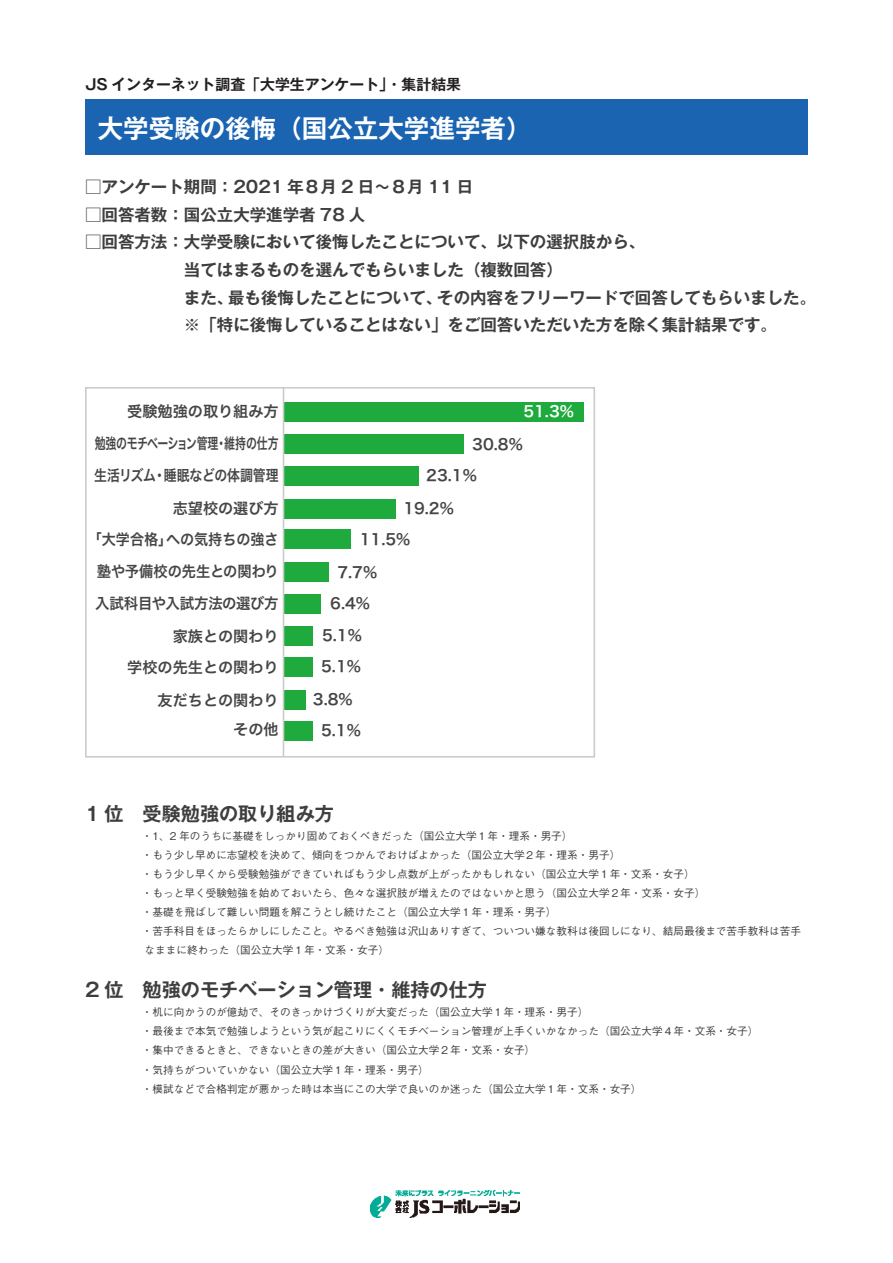
<style>
.page{position:relative;width:893px;height:1263px;background:#fff}
.page>*{position:absolute;margin:0;border:0;box-sizing:border-box;transform-origin:0 0}
.t1{font:700 25.5px "Gothic MB101 Pro De";color:#fff}
.t2{font:700 19.2px "Gothic MB101 Pro De";color:#3e3e3f}
.t3{font:700 16.5px/27.8px "Gothic MB101 Pro De";color:#3e3e3f}
.t4{font:15.15px/31px "Hira Kaku Pro N W6";color:#464546}
.t5{font:15.15px/32.7px "Hira Kaku Pro N W6";color:#464546;text-align:right;scale:.95 1}
.t6{font:15.15px "Hira Kaku Pro N W6";letter-spacing:-.03em;color:#464546;scale:.72 1}
.t7{font:15.15px "Hira Kaku Pro N W6";color:#464546;scale:.85 1}
.t8{font:15.15px "Hira Kaku Pro N W6";color:#464546;scale:.93 1}
.t9{font:15.15px "Hira Kaku Pro N W6";color:#464546;scale:.94 1}
.t10{font:15.15px "Hira Kaku Pro N W6";color:#fff}
.t11{font:15.15px "Hira Kaku Pro N W6";color:#464546;scale:.72 1}
.t12{font:700 14.85px "Gothic MB101 Pro De";color:#231f20}
.t13{font:500 10.65px/19.2px "Gothic BBB Pro";color:#3e3e3f}
</style>
<div class="page">
<img style="left:371px;top:1191px;width:148px;height:26px">
<div style="left:85px;top:99px;width:723px;height:55px;background:#1a64b1"></div>
<div style="left:283px;top:402px;width:301px;height:20px;background:#1eaa3c"></div>
<div style="left:283px;top:434px;width:181px;height:20px;background:#1eaa3c"></div>
<div style="left:283px;top:466px;width:136px;height:20px;background:#1eaa3c"></div>
<div style="left:283px;top:498px;width:113px;height:20px;background:#1eaa3c"></div>
<div style="left:283px;top:529px;width:68px;height:20px;background:#1eaa3c"></div>
<div style="left:283px;top:562px;width:45px;height:20px;background:#1eaa3c"></div>
<div style="left:283px;top:594px;width:38px;height:19px;background:#1eaa3c"></div>
<div style="left:283px;top:626px;width:30px;height:20px;background:#1eaa3c"></div>
<div style="left:283px;top:657px;width:30px;height:20px;background:#1eaa3c"></div>
<div style="left:283px;top:690px;width:23px;height:19px;background:#1eaa3c"></div>
<div style="left:283px;top:721px;width:30px;height:20px;background:#1eaa3c"></div>
<div style="left:85px;top:387px;width:510px;height:370px;border:2px solid #cbcbcb"></div>
<hr style="left:283px;top:388px;width:1px;height:369px;background:#cbcbcb">
<p class="t12" style="left:85px;top:72px;width:378px">JS インターネット調査「大学生アンケート」・集計結果</p>
<p class="t1" style="left:98px;top:107px;width:435px">大学受験の後悔（国公立大学進学者(</p>
<p class="t3" style="left:85px;top:171px;width:390px">□アンケート期間：2021 年８月 2 日～８月 11 日</p>
<p class="t3" style="left:85px;top:199px;width:282px">□回答者数：国公立大学進学者 78 人</p>
<p class="t3" style="left:85px;top:226px;width:562px">□回答方法：大学受験において後悔したことについて、以下の選択肢から、</p>
<p class="t3" style="left:437px;top:254px;width:380px;text-indent:-253px">当てはまるものを選んでもらいました（複数回答(<br>その内容をフリーワードで回答してもらいました。</p>
<p class="t3" style="left:228px;top:281px;width:216px">最も後悔したことについて、</p>
<p class="t3" style="left:184px;top:281px;width:51px">また、</p>
<p class="t3" style="left:184px;top:309px;width:595px">※「特に後悔していることはない」をご回答いただいた方を除く集計結果です。</p>
<p class="t4" style="left:127px;top:395px;width:153px">受験勉強の取り組み方</p>
<p class="t6" style="left:95px;top:430px;width:257px">勉強のモチベーション管理維持の仕方</p>
<p class="t11" style="left:216px;top:430px;width:17px">・</p>
<p class="t7" style="left:94px;top:462px;width:74px">生活リズム</p>
<p class="t7" style="left:153px;top:462px;width:149px">・睡眠などの体調管理</p>
<p class="t4" style="left:173px;top:492px;width:107px">志望校の選び方</p>
<p class="t8" style="left:166px;top:525px;width:123px">への気持ちの強さ</p>
<p class="t8" style="left:88px;top:525px;width:92px">「大学合格」</p>
<p class="t9" style="left:97px;top:558px;width:195px">塾や予備校の先生との関わり</p>
<p class="t5" style="left:95px;top:587px;width:195px">入試科目や入試方法の選び方家族との関わり</p>
<p class="t4" style="left:127px;top:651px;width:153px">学校の先生との関わり</p>
<p class="t4" style="left:158px;top:684px;width:123px">友だちとの関わり</p>
<p class="t4" style="left:233px;top:713px;width:47px">その他</p>
<p class="t10" style="left:523px;top:398px;width:52px">51.3%</p>
<p class="t4" style="left:426px;top:428px;width:98px;text-indent:46px">30.8%<br>23.1%</p>
<p class="t4" style="left:360px;top:492px;width:96px;text-indent:44px">19.2%<br>11.5%</p>
<p class="t4" style="left:337px;top:556px;width:41px">7.7%</p>
<p class="t4" style="left:330px;top:588px;width:41px">6.4%</p>
<p class="t4" style="left:322px;top:619px;width:41px">5.1%</p>
<p class="t4" style="left:321px;top:650px;width:41px">5.1%</p>
<p class="t4" style="left:313px;top:683px;width:49px;text-align:center">3.8%<br>5.1%</p>
<p class="t2" style="left:85px;top:797px;width:250px">1 位　受験勉強の取り組み方</p>
<p class="t13" style="left:142px;top:825px;width:432px">・1、2 年のうちに基礎をしっかり固めておくべきだった（国公立大学１年・理系・男子(</p>
<p class="t13" style="left:142px;top:844px;width:480px">・もう少し早めに志望校を決めて、傾向をつかんでおけばよかった（国公立大学２年・理系・男子(</p>
<p class="t13" style="left:142px;top:863px;width:554px">・もう少し早くから受験勉強ができていればもう少し点数が上がったかもしれない（国公立大学１年・文系・女子(</p>
<p class="t13" style="left:142px;top:882px;width:565px">・もっと早く受験勉強を始めておいたら、色々な選択肢が増えたのではないかと思う（国公立大学２年・文系・女子(</p>
<p class="t13" style="left:142px;top:901px;width:416px">・基礎を飛ばして難しい問題を解こうとし続けたこと（国公立大学１年・理系・男子(</p>
<p class="t13" style="left:142px;top:920px;width:661px">・苦手科目をほったらかしにしたこと。やるべき勉強は沢山ありすぎて、ついつい嫌な教科は後回しになり、結局最後まで苦手教科は苦手なままに終わった（国公立大学１年・文系・女子(</p>
<p class="t2" style="left:85px;top:974px;width:403px">2 位　勉強のモチベーション管理・維持の仕方</p>
<p class="t13" style="left:142px;top:1001px;width:448px">・机に向かうのが億劫で、そのきっかけづくりが大変だった（国公立大学１年・理系・男子(</p>
<p class="t13" style="left:142px;top:1020px;width:618px">・最後まで本気で勉強しようという気が起こりにくくモチベーション管理が上手くいかなかった（国公立大学４年・文系・女子(</p>
<p class="t13" style="left:142px;top:1039px;width:395px">・集中できるときと、できないときの差が大きい（国公立大学２年・文系・女子(</p>
<p class="t13" style="left:142px;top:1058px;width:289px">・気持ちがついていかない（国公立大学１年・理系・男子(</p>
<p class="t13" style="left:142px;top:1078px;width:501px">・模試などで合格判定が悪かった時は本当にこの大学で良いのか迷った（国公立大学１年・文系・女子(</p>
</div>
